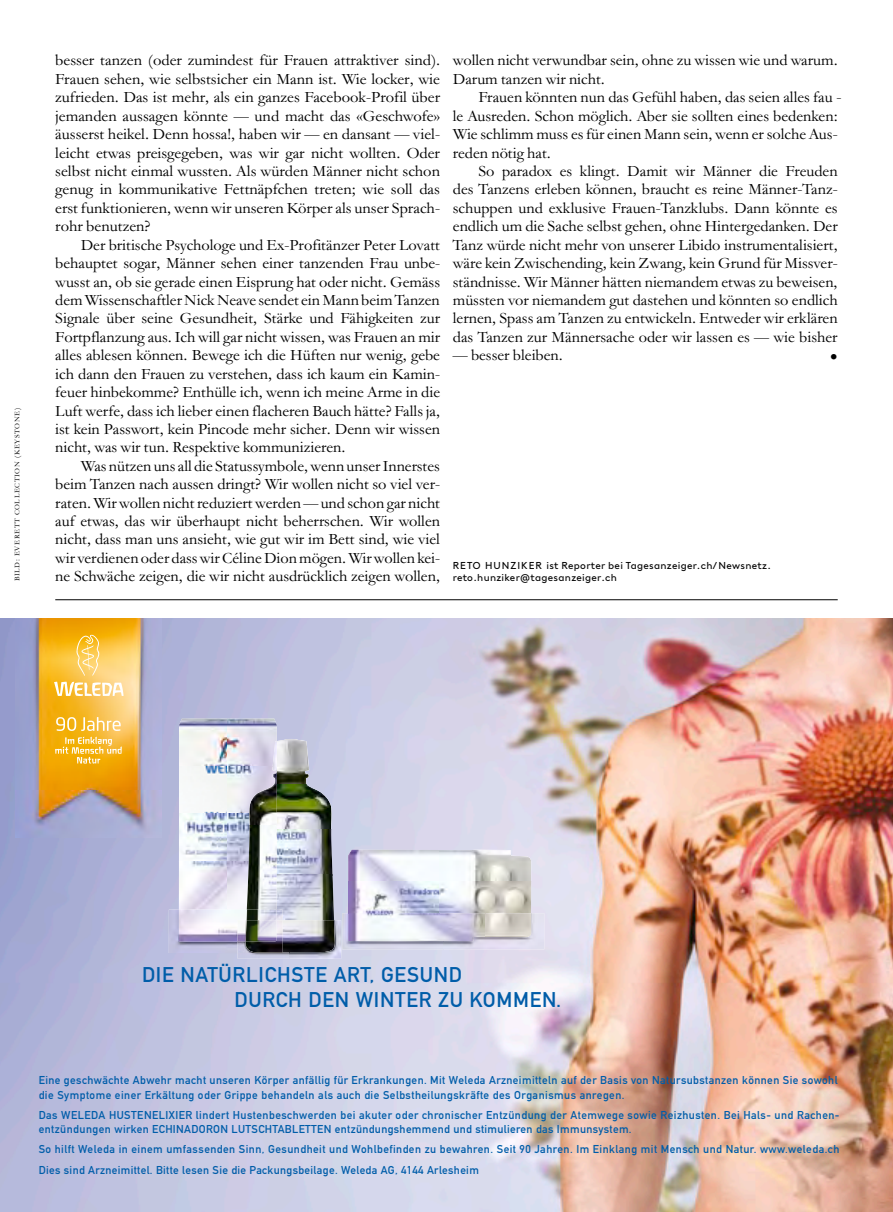
<style>
.page{position:relative;width:893px;height:1212px;background:#fff}
.page>*{position:absolute;margin:0;border:0;box-sizing:border-box;transform-origin:0 0}
.t1{font:21px/25.2px "DIN Mittelschrift OV GDPVAA";letter-spacing:.035em;color:#005da9}
.t2{font:19.5px "magazin garamond Bold";color:#000}
.t3{font:16.2px/18.5px "AS Garamond";color:#000;text-align:justify}
.t4{font:11.25px/14.2px "DIN Mittelschrift OV GDPVAA";letter-spacing:.04em;color:#005da9}
.t5{font:500 10.05px "Black";letter-spacing:.03em;color:#000}
.t6{font:7.5px "AS Garamond";color:#000}
.s1{font-size:16.35px}
</style>
<div class="page">
<img style="left:0;top:618px;width:893px;height:594px">
<img style="left:16px;top:618px;width:146px;height:220px">
<svg style="left:77px;top:635px;width:22px;height:41px"></svg>
<svg style="left:54px;top:682px;width:70px;height:14px"></svg>
<svg style="left:55px;top:737px;width:67px;height:26px"></svg>
<svg style="left:56px;top:717px;width:65px;height:14px"></svg>
<img style="left:342px;top:913px;width:202px;height:36px">
<img style="left:348px;top:850px;width:183px;height:63px">
<img style="left:348px;top:913px;width:138px;height:28px">
<img style="left:486px;top:913px;width:45px;height:25px">
<img style="left:169px;top:909px;width:69px;height:44px">
<img style="left:179px;top:718px;width:98px;height:96px">
<img style="left:179px;top:814px;width:67px;height:95px">
<img style="left:179px;top:909px;width:67px;height:32px">
<img style="left:238px;top:952px;width:51px;height:7px">
<img style="left:289px;top:920px;width:52px;height:39px">
<img style="left:238px;top:941px;width:45px;height:12px">
<img style="left:238px;top:920px;width:8px;height:21px">
<img style="left:277px;top:739px;width:33px;height:45px">
<img style="left:277px;top:784px;width:57px;height:136px">
<svg style="left:277px;top:909px;width:6px;height:11px"></svg>
<img style="left:246px;top:741px;width:31px;height:179px">
<img style="left:246px;top:920px;width:89px;height:32px">
<hr style="left:55px;top:599px;width:783px;height:1px;background:#000">
<p class="t6" style="left:13px;top:581px;width:175px;rotate:-90deg">Bild: everett collection (Keystone)</p>
<p class="t3" style="left:55px;top:51px;width:386px">besser tanzen (oder zumindest für Frauen attraktiver sind).<br>Frau-en sehen, wie selbstsicher ein Mann ist. Wie locker, wie zu-frieden. Das ist mehr, als ein ganzes Facebook-Profil über jemanden aussagen könnte — und macht das «Geschwofe» äusserst heikel. Denn hossa!, haben wir — en dansant — viel&shy;leicht etwas preisgegeben, was wir gar nicht wollten. Oder selbst nicht einmal wussten. Als würden Männer nicht schon genug in kommunikative Fettnäpfchen treten; wie soll das erst funktionieren, wenn wir unseren Körper als unser Sprach&shy;rohr benutzen?</p>
<p class="t3" style="left:55px;top:236px;width:386px;text-indent:26px">Der britische Psychologe und Ex-Profitänzer Peter Lovatt behauptet sogar, Männer sehen einer tanzenden Frau unbe&shy;wusst an, ob sie gerade einen Eisprung hat oder nicht. Gemäss dem Wissenschaftler Nick Neave sendet ein Mann beim Tanzen Signale über seine Gesundheit, Stärke und Fähigkeiten zur Fortpflanzung aus. Ich will gar nicht wissen, was Frauen an mir alles ablesen können. Bewege ich die Hüften nur wenig, gebe ich dann den Frauen zu verstehen, dass ich kaum ein Kamin&shy;feuer hinbekomme? Enthülle ich, wenn ich meine Arme in die Luft werfe, dass ich lieber einen flacheren Bauch hätte? Falls ja, ist kein Passwort, kein Pincode mehr sicher. Denn wir wissen nicht, was wir tun. Respektive kommunizieren.</p>
<p class="t3" style="left:55px;top:457px;width:386px;text-indent:26px">Was nützen uns all die Statussymbole, wenn unser Innerstes beim Tanzen nach aussen dringt? Wir wollen nicht so viel ver&shy;raten. Wir wollen nicht reduziert werden — und schon gar nicht auf etwas, das wir überhaupt nicht beherrschen. Wir wollen nicht, dass man uns ansieht, wie gut wir im Bett sind, wie viel wir verdienen oder dass wir Céline Dion mögen. Wir wollen kei&shy;ne Schwäche zeigen, die wir nicht ausdrücklich zeigen wollen,</p>
<p class="t3" style="left:453px;top:51px;width:386px">wollen nicht verwundbar sein, ohne zu wissen wie und warum.<br>Darum tanzen wir nicht.</p>
<p class="t3" style="left:453px;top:88px;width:390px;text-align:left;text-indent:26px">Frauen könnten nun das Gefühl haben, das seien alles fau <span class="s1">- </span>le Ausreden. Schon möglich. Aber sie sollten eines bedenken:<br>Wie schlimm muss es für einen Mann sein, wenn er solche Aus&shy;reden nötig hat.</p>
<p class="t3" style="left:453px;top:162px;width:386px;text-indent:26px">So paradox es klingt. Damit wir Männer die Freuden des Tanzens erleben können, braucht es reine Männer-Tanz&shy;schuppen und exklusive Frauen-Tanzklubs. Dann könnte es endlich um die Sache selbst gehen, ohne Hintergedanken. Der Tanz würde nicht mehr von unserer Libido instrumentalisiert, wäre kein Zwischending, kein Zwang, kein Grund für Missver&shy;ständnisse. Wir Männer hätten niemandem etwas zu beweisen, müssten vor niemandem gut dastehen und könnten so endlich lernen, Spass am Tanzen zu entwickeln. Entweder wir erklären das Tanzen zur Männersache oder wir lassen es — wie bisher</p>
<p class="t3" style="left:453px;top:346px;width:112px">— besser bleiben.</p>
<p class="t2" style="left:830px;top:346px;width:9px">•</p>
<p class="t5" style="left:453px;top:559px;width:320px">reto hunziker ist Reporter bei Tagesanzeiger.ch/ Newsnetz.</p>
<p class="t5" style="left:453px;top:572px;width:166px">reto.hunziker@tagesanzeiger.ch</p>
<p class="t1" style="left:234px;top:962px;width:328px;text-indent:-92px">DIE NATÜRLICHSTE ART, GESUND<br>DURCH DEN WINTER ZU KOMMEN.</p>
<p class="t4" style="left:39px;top:1073px;width:800px">Eine geschwächte Abwehr macht unseren Körper anfällig für Erkrankungen. Mit Weleda Arzneimitteln auf der Basis von Natursubstanzen können Sie sowohl die Symptome einer Erkältung oder Grippe behandeln als auch die Selbstheilungskräfte des Organismus anregen.</p>
<p class="t4" style="left:39px;top:1108px;width:802px">Das WELEDA HUSTENELIXIER lindert Hustenbeschwerden bei akuter oder chronischer Entzündung der Atemwege sowie Reizhusten. Bei Hals- und Rachen&shy;entzündungen wirken ECHINADORON LUTSCHTABLETTEN entzündungshemmend und stimulieren das Immunsystem.</p>
<p class="t4" style="left:39px;top:1139px;width:802px;line-height:20.2px">So hilft Weleda in einem umfassenden Sinn, Gesundheit und Wohlbefinden zu bewahren. Seit 90 Jahren. Im Einklang mit Mensch und Natur. www.weleda.ch<br>Dies sind Arzneimittel. Bitte lesen Sie die Packungsbeilage. Weleda AG, 4144 Arlesheim</p>
</div>
